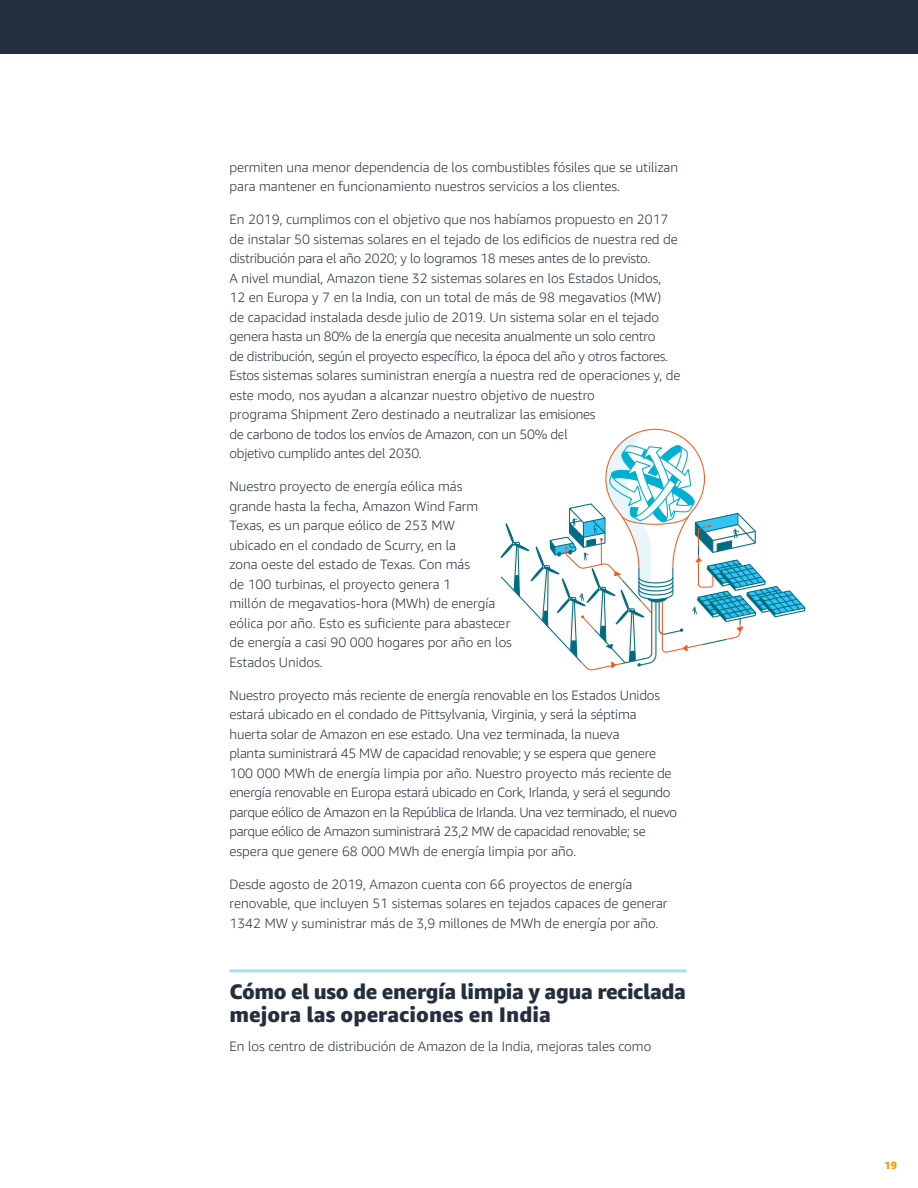
<style>
.page{position:relative;width:918px;height:1188px;background:#fff}
.page>*{position:absolute;margin:0;border:0;box-sizing:border-box;transform-origin:0 0}
.t1{font:800 21px/22.5px "Amazon Ember";letter-spacing:-.02em;color:#232f3e}
.t2{font:300 13.5px/19.5px "Amazon Ember";color:#232f3e}
.t3{font:300 13.5px/19.5px "Amazon Ember";letter-spacing:-.02em;color:#232f3e}
.t4{font:800 10.5px "Amazon Ember";color:#f90}
</style>
<div class="page">
<hr style="left:230px;top:969px;width:457px;height:3px;background:#a8dfee">
<svg style="left:500px;top:428px;width:306px;height:242px"></svg>
<div style="left:0;top:0;width:918px;height:54px;background:#232f3e"></div>
<p class="t2" style="left:230px;top:157px;width:450px">permiten una menor dependencia de los combustibles fósiles que se utilizan para mantener en funcionamiento nuestros servicios a los clientes.</p>
<p class="t2" style="left:230px;top:210px;width:453px">En 2019, cumplimos con el objetivo que nos habíamos propuesto en 2017 de instalar 50 sistemas solares en el tejado de los edificios de nuestra red de distribución para el año 2020; y lo logramos 18 meses antes de lo previsto.<br>A nivel mundial, Amazon tiene 32 sistemas solares en los Estados Unidos,<br>12 en Europa y 7 en la India, con un total de más de 98 megavatios (MW)<br>de capacidad instalada desde julio de 2019. Un sistema solar en el tejado genera hasta un 80% de la energía que necesita anualmente un solo centro<br>de distribución, según el proyecto específico, la época del año y otros factores.<br>Estos sistemas solares suministran energía a nuestra red de operaciones y, de este modo, nos ayudan a alcanzar nuestro objetivo de nuestro<br>programa Shipment Zero destinado a neutralizar las emisiones<br>de carbono de todos los envíos de Amazon, con un 50% del<br>objetivo cumplido antes del 2030.</p>
<p class="t2" style="left:230px;top:477px;width:284px">Nuestro proyecto de energía eólica más<br>grande hasta la fecha, Amazon Wind Farm Texas, es un parque eólico de 253 MW<br>ubicado en el condado de Scurry, en la<br>zona oeste del estado de Texas. Con más<br>de 100 turbinas, el proyecto genera 1<br>millón de megavatios-hora (MWh) de energía eólica por año. Esto es suficiente para abastecer de energía a casi 90 000 hogares por año en los Estados Unidos.</p>
<p class="t3" style="left:230px;top:685px;width:449px">Nuestro proyecto más reciente de energía renovable en los Estados Unidos estará ubicado en el condado de Pittsylvania, Virginia, y será la séptima huerta solar de Amazon en ese estado. Una vez terminada, la nueva<br>planta suministrará 45 MW de capacidad renovable; y se espera que genere 100 000 MWh de energía limpia por año. Nuestro proyecto más reciente de energía renovable en Europa estará ubicado en Cork, Irlanda, y será el segundo parque eólico de Amazon en la República de Irlanda. Una vez terminado, el nuevo parque eólico de Amazon suministrará 23,2 MW de capacidad renovable; se espera que genere 68 000 MWh de energía limpia por año.</p>
<p class="t2" style="left:230px;top:874px;width:440px">Desde agosto de 2019, Amazon cuenta con 66 proyectos de energía renovable, que incluyen 51 sistemas solares en tejados capaces de generar<br>1342 MW y suministrar más de 3,9 millones de MWh de energía por año.</p>
<h1 class="t1" style="left:230px;top:981px;width:458px">Cómo el uso de energía limpia y agua reciclada mejora las operaciones en India</h1>
<p class="t2" style="left:230px;top:1037px;width:423px">En los centro de distribución de Amazon de la India, mejoras tales como</p>
<p class="t4" style="left:884px;top:1159px;width:14px">19</p>
</div>
